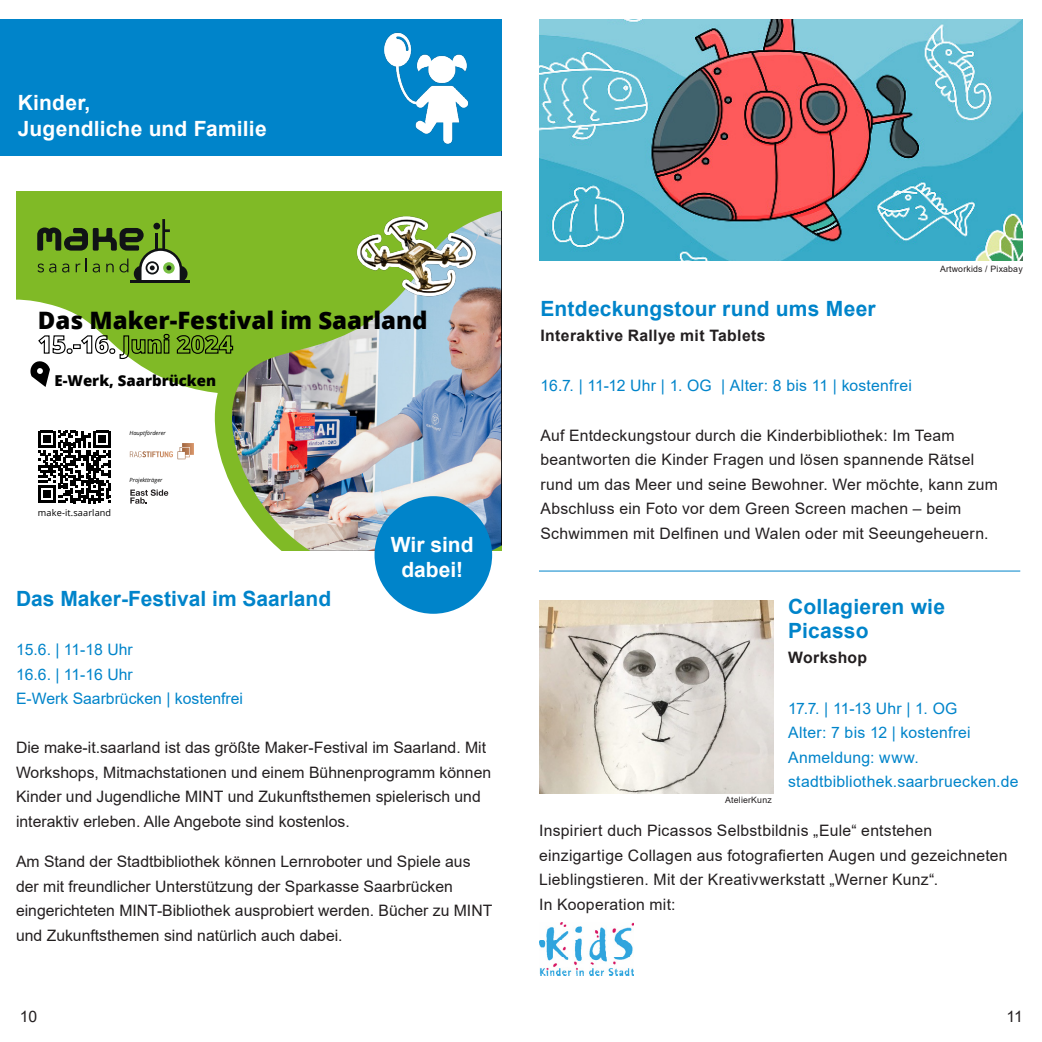
<style>
.page{position:relative;width:1042px;height:1042px;background:#fff}
.page>*{position:absolute;margin:0;border:0;box-sizing:border-box;transform-origin:0 0}
.t1{font:800 23.97px/24.2px "Open Sans";color:#000}
.Bildunterschrift_linksbündig{font:700 21px/24.5px "Arial";letter-spacing:.01em;color:#0084ca}
.Bildunterschrift_linksbündig-2{font:700 21px/26.2px "Arial";letter-spacing:.01em;color:#fff}
.Störer_Arial_Regular_15{font:700 21px/24.5px "Arial";color:#fff;text-align:center}
.Bildunterschrift_linksbündig-3{font:15.75px/24.5px "Arial";color:#231f20}
.Bildunterschrift_linksbündig-4{font:15.75px/24.5px "Arial";letter-spacing:.015em;color:#0084ca}
.Bildunterschrift_linksbündig-5{font:700 15.75px "Arial";letter-spacing:.025em;color:#231f20}
.Bildunterschrift_linksbündig-6{font:15.75px "Arial";letter-spacing:.02em;color:#231f20}
.t2{font:800 15.05px "Open Sans";color:#000}
.t3{font:9.1px "Open Sans";letter-spacing:.015em;color:#000}
.Bildunterschrift_linksbündig-7{font:8.75px "Arial";letter-spacing:.02em;color:#231f20}
.t4{font:italic 5.77px "Open Sans";color:#000}
</style>
<div class="page">
<div style="left:0;top:20px;width:501px;height:136px;background:#0084ca"></div>
<div style="left:16px;top:191px;width:485px;height:360px;background:#80ba26"></div>
<svg style="left:16px;top:282px;width:163px;height:269px"></svg>
<img style="left:179px;top:211px;width:322px;height:340px">
<hr style="left:130px;top:280px;width:60px;height:2px;background:#101315">
<svg style="left:37px;top:219px;width:151px;height:61px"></svg>
<img style="left:356px;top:211px;width:123px;height:88px">
<svg style="left:38px;top:431px;width:73px;height:72px;background:#656565"></svg>
<div style="left:125px;top:438px;width:74px;height:26px;background:#fff"></div>
<svg style="left:138px;top:443px;width:56px;height:16px"></svg>
<svg style="left:130px;top:489px;width:38px;height:15px"></svg>
<svg style="left:29px;top:360px;width:21px;height:27px"></svg>
<img style="left:540px;top:20px;width:482px;height:240px">
<hr style="left:539px;top:570px;width:481px;height:1px;background:#0084ca">
<img style="left:539px;top:600px;width:234px;height:194px">
<img style="left:539px;top:923px;width:94px;height:53px">
<div style="left:374px;top:496px;width:118px;height:118px;background:#0084ca;border-radius:50%"></div>
<p class="Bildunterschrift_linksbündig-2" style="left:18px;top:90px;width:250px">Kinder,<br>Jugendliche und Familie</p>
<p class="t1" style="left:38px;top:307px;width:391px">Das Maker-Festival im Saarland<br>15.-16. Juni 2024</p>
<p class="t2" style="left:54px;top:369px;width:163px">E-Werk, Saarbrücken</p>
<p class="t4" style="left:129px;top:429px;width:38px">Hauptförderer</p>
<p class="t3" style="left:38px;top:506px;width:75px">make-it.saarland</p>
<p class="t4" style="left:129px;top:476px;width:34px">Projektträger</p>
<p class="Störer_Arial_Regular_15" style="left:391px;top:532px;width:84px">Wir sind dabei!</p>
<p class="Bildunterschrift_linksbündig" style="left:16px;top:587px;width:317px">Das Maker-Festival im Saarland</p>
<p class="Bildunterschrift_linksbündig-4" style="left:16px;top:637px;width:118px">15.6. | 11-18 Uhr</p>
<p class="Bildunterschrift_linksbündig-4" style="left:16px;top:662px;width:229px">16.6. | 11-16 Uhr<br>E-Werk Saarbrücken | kostenfrei</p>
<p class="Bildunterschrift_linksbündig-3" style="left:16px;top:735px;width:477px">Die make-it.saarland ist das größte Maker-Festival im Saarland. Mit Workshops, Mitmachstationen und einem Bühnenprogramm können Kinder und Jugendliche MINT und Zukunftsthemen spielerisch und interaktiv erleben. Alle Angebote sind kostenlos.</p>
<p class="Bildunterschrift_linksbündig-3" style="left:16px;top:849px;width:478px">Am Stand der Stadtbibliothek können Lernroboter und Spiele aus der mit freundlicher Unterstützung der Sparkasse Saarbrücken eingerichteten MINT-Bibliothek ausprobiert werden. Bücher zu MINT und Zukunftsthemen sind natürlich auch dabei.</p>
<p class="Bildunterschrift_linksbündig-7" style="left:940px;top:263px;width:84px">Artworkids / Pixabay</p>
<p class="Bildunterschrift_linksbündig" style="left:540px;top:297px;width:337px">Entdeckungstour rund ums Meer</p>
<p class="Bildunterschrift_linksbündig-5" style="left:540px;top:324px;width:227px">Interaktive Rallye mit Tablets</p>
<p class="Bildunterschrift_linksbündig-4" style="left:540px;top:374px;width:373px">16.7. | 11-12 Uhr | 1. OG | Alter: 8 bis 11 | kostenfrei</p>
<p class="Bildunterschrift_linksbündig-3" style="left:540px;top:423px;width:459px">Auf Entdeckungstour durch die Kinderbibliothek: Im Team beantworten die Kinder Fragen und lösen spannende Rätsel rund um das Meer und seine Bewohner. Wer möchte, kann zum Abschluss ein Foto vor dem Green Screen machen – beim Schwimmen mit Delfinen und Walen oder mit Seeungeheuern.</p>
<p class="Bildunterschrift_linksbündig" style="left:788px;top:594px;width:158px">Collagieren wie<br>Picasso</p>
<p class="Bildunterschrift_linksbündig-5" style="left:788px;top:646px;width:81px">Workshop</p>
<p class="Bildunterschrift_linksbündig-4" style="left:788px;top:696px;width:184px">17.7. | 11-13 Uhr | 1. OG<br>Alter: 7 bis 12 | kostenfrei<br>Anmeldung: www.</p>
<p class="Bildunterschrift_linksbündig-4" style="left:788px;top:769px;width:232px">stadtbibliothek.saarbruecken.de</p>
<p class="Bildunterschrift_linksbündig-3" style="left:539px;top:818px;width:470px">Inspiriert duch Picassos Selbstbildnis „Eule“ entstehen einzigartige Collagen aus fotografierten Augen und gezeichneten<br>Lieblingstieren. Mit der Kreativwerkstatt „Werner Kunz“.</p>
<p class="Bildunterschrift_linksbündig-6" style="left:539px;top:893px;width:138px">In Kooperation mit:</p>
<p class="Bildunterschrift_linksbündig-7" style="left:725px;top:794px;width:48px">AtelierKunz</p>
<p class="Bildunterschrift_linksbündig-3" style="left:20px;top:1004px;width:19px">10</p>
<p class="Bildunterschrift_linksbündig-3" style="left:1006px;top:1004px;width:18px">11</p>
</div>
